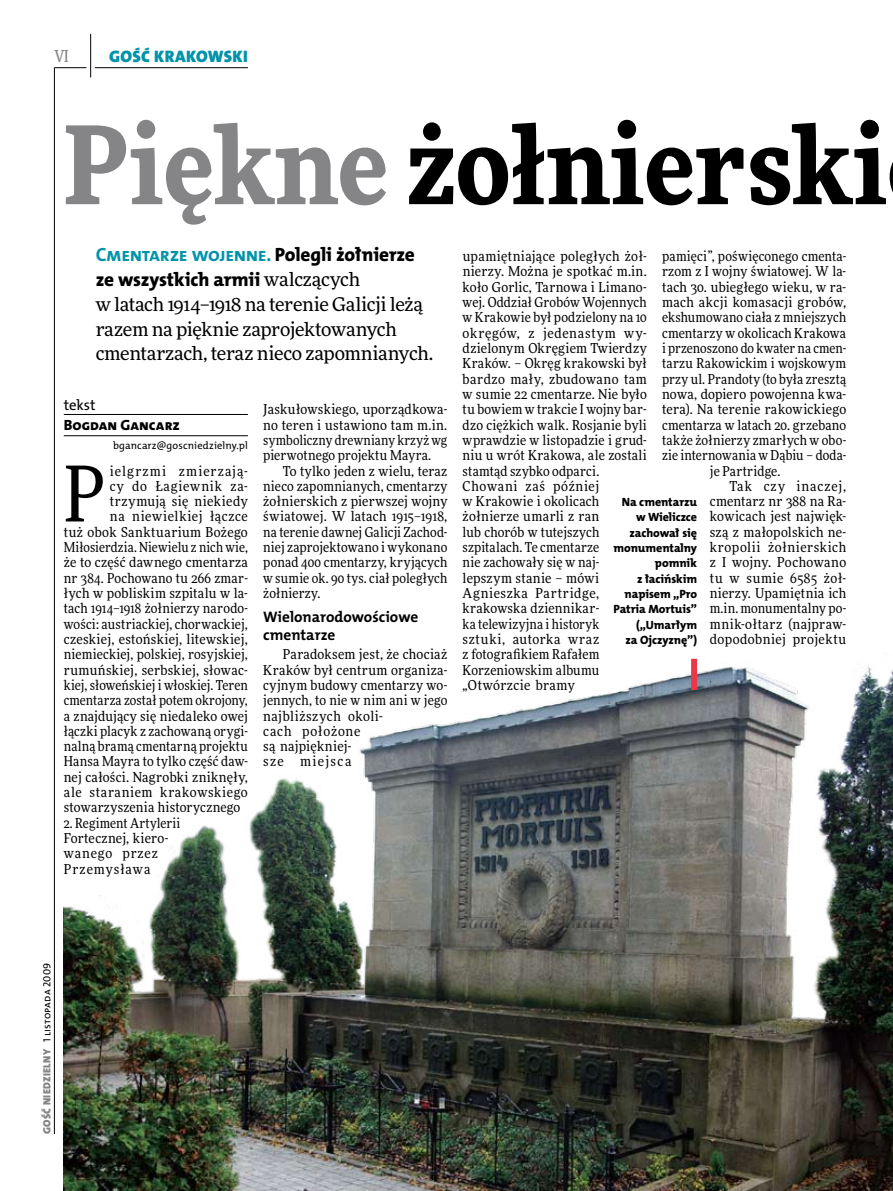
<style>
.page{position:relative;width:893px;height:1191px;background:#fff}
.page>*{position:absolute;margin:0;border:0;box-sizing:border-box;transform-origin:0 0}
.t1{font:900 108px "Freeday Narrow";color:#000}
.t2{font:76.95px "Freeday Narrow News";color:#000}
.t3{font:19.35px "The Mix HP7 Bld";letter-spacing:-.02em;color:#0093aa}
.t4{font:19.35px "The Mix HP8 Ex Bld";letter-spacing:.015em;color:#000}
.t5{font:18.9px/24.9px "Freeday News";letter-spacing:-.02em;color:#000}
.t6{font:16.65px "The Mix HP9 Blk";letter-spacing:.02em;color:#0093aa}
.t7{font:500 16.5px "Freeday Narrow";color:#858486;scale:.9 1}
.t8{font:15.3px/17.7px "The Mix HP7 Bld";color:#000}
.t9{font:14.85px "The Mix HP8 Ex Bld";color:#000}
.t10{font:14.85px "The Mix HP5 Plain";color:#000}
.t11{font:13.65px/15.3px "Freeday Narrow News";letter-spacing:.02em;color:#000}
.t12{font:13.65px "Freeday Narrow News";letter-spacing:.045em;color:#000}
.t13{font:13.65px "Freeday Narrow News";letter-spacing:.07em;color:#000}
.t14{font:13.65px "Freeday Narrow News";color:#000}
.t15{font:13.65px "Freeday Narrow News";letter-spacing:.04em;color:#000}
.t16{font:13.65px "Freeday Narrow News";letter-spacing:.06em;color:#000}
.t17{font:12px/15.3px "The Mix HP8 Ex Bld";letter-spacing:.01em;color:#000;text-align:right}
.t18{font:10.5px "The Mix HP9 Blk";letter-spacing:.025em;color:#858486}
.t19{font:10.5px "The Mix HP5 Plain";letter-spacing:.005em;color:#000}
.s1{color:#858486}
.s2{font-family:"The Mix HP8 Ex Bld";color:#000}
.s3{font-family:"Freeday News";font-size:18.9px}
.s4{font-family:"The Mix HP5 Plain";color:#000}
</style>
<div class="page">
<hr style="left:54px;top:67px;width:1px;height:1067px;background:#000">
<hr style="left:90px;top:34px;width:1px;height:43px;background:#000">
<hr style="left:54px;top:67px;width:32px;height:1px;background:#000">
<hr style="left:95px;top:67px;width:153px;height:1px;background:#000">
<hr style="left:64px;top:414px;width:184px;height:1px;background:#000">
<hr style="left:64px;top:435px;width:184px;height:1px;background:#000">
<img style="left:64px;top:652px;width:829px;height:539px">
<div style="left:691px;top:659px;width:6px;height:31px;background:#eb3848"></div>
<p class="t7" style="left:54px;top:46px;width:17px">VI</p>
<p class="t6" style="left:109px;top:46px;width:140px">GOŚĆ KRAKOWSKI</p>
<h1 class="t1" style="left:64px;top:95px;width:825px"><span class="s1">Piękne</span> żołnierski</h1>
<h3 class="t3" style="left:96px;top:242px;width:321px">Cmentarze wojenne. <span class="s2">Polegli żołnierze</span></h3>
<h3 class="t4" style="left:96px;top:267px;width:266px">ze wszystkich armii <span class="s3">walczących</span></h3>
<h3 class="t5" style="left:96px;top:291px;width:339px">w latach 1914–1918 na terenie Galicji leżą razem na pięknie zaprojektowanych cmentarzach, teraz nieco zapomnianych.</h3>
<p class="t10" style="left:64px;top:395px;width:33px">tekst</p>
<p class="t9" style="left:64px;top:415px;width:118px">Bogdan Gancarz</p>
<p class="t19" style="left:113px;top:438px;width:136px">bgancarz@goscniedzielny.pl</p>
<h2 class="t2" style="left:64px;top:447px;width:43px">P</h2>
<p class="t13" style="left:110px;top:462px;width:139px">ielgrzmi zmierzają-</p>
<p class="t16" style="left:110px;top:477px;width:139px">cy do Łagiewnik za-</p>
<p class="t11" style="left:110px;top:493px;width:139px">trzymują się niekiedy</p>
<p class="t12" style="left:110px;top:508px;width:139px">na niewielkiej łączce</p>
<p class="t11" style="left:64px;top:524px;width:186px">tuż obok Sanktuarium Bożego</p>
<p class="t11" style="left:64px;top:539px;width:186px">Miłosierdzia. Niewielu z nich wie,</p>
<p class="t11" style="left:64px;top:555px;width:186px">że to część dawnego cmentarza</p>
<p class="t11" style="left:64px;top:570px;width:186px">nr 384. Pochowano tu 266 zmar-</p>
<p class="t11" style="left:64px;top:585px;width:186px">łych w pobliskim szpitalu w la-</p>
<p class="t11" style="left:64px;top:600px;width:186px">tach 1914–1918 żołnierzy narodo-</p>
<p class="t11" style="left:64px;top:616px;width:186px">wości: austriackiej, chorwackiej,</p>
<p class="t11" style="left:64px;top:631px;width:186px">czeskiej, estońskiej, litewskiej,</p>
<p class="t11" style="left:64px;top:646px;width:186px">niemieckiej, polskiej, rosyjskiej,</p>
<p class="t11" style="left:64px;top:662px;width:186px">rumuńskiej, serbskiej, słowac-</p>
<p class="t14" style="left:64px;top:676px;width:186px">kiej, słoweńskiej i włoskiej. Teren</p>
<p class="t11" style="left:64px;top:692px;width:186px">cmentarza został potem okrojony,</p>
<p class="t11" style="left:64px;top:708px;width:186px">a znajdujący się niedaleko owej</p>
<p class="t11" style="left:64px;top:723px;width:186px">łączki placyk z zachowaną orygi-</p>
<p class="t11" style="left:64px;top:738px;width:186px">nalną bramą cmentarną projektu</p>
<p class="t11" style="left:64px;top:754px;width:186px">Hansa Mayra to tylko część daw-</p>
<p class="t11" style="left:64px;top:769px;width:186px">nej całości. Nagrobki zniknęły,</p>
<p class="t12" style="left:64px;top:784px;width:186px">ale staraniem krakowskiego</p>
<p class="t11" style="left:64px;top:799px;width:178px">stowarzyszenia historycznego</p>
<p class="t11" style="left:64px;top:815px;width:118px">2. Regiment Artylerii<br>Fortecznej, kiero&shy;wanego przez<br>Przemysława</p>
<p class="t11" style="left:263px;top:401px;width:186px;text-align:justify">Jaskułowskiego, uporządkowa&shy;no teren i ustawiono tam m.in. symboliczny drewniany krzyż wg pierwotnego projektu Mayra.</p>
<p class="t11" style="left:263px;top:463px;width:186px;text-align:justify;text-indent:20px">To tylko jeden z wielu, teraz nieco zapomnianych, cmentarzy żołnierskich z pierwszej wojny światowej. W latach 1915–1918, na terenie dawnej Galicji Zachod&shy;niej zaprojektowano i wykonano ponad 400 cmentarzy, kryjących w sumie ok. 90 tys. ciał poległych żołnierzy.</p>
<p class="t8" style="left:263px;top:608px;width:157px">Wielonarodowościowe cmentarze</p>
<p class="t11" style="left:263px;top:646px;width:186px;text-indent:20px">Paradoksem jest, że chociaż<br>Kraków był centrum organiza&shy;cyjnym budowy cmentarzy wo&shy;jennych, to nie w nim ani w jego najbliższych okoli-<br>cach położone<br>są najpiękniej-<br>sze miejsca</p>
<p class="t11" style="left:463px;top:248px;width:186px">upamiętniające poległych żoł&shy;nierzy. Można je spotkać m.in. koło Gorlic, Tarnowa i Limano&shy;wej. Oddział Grobów Wojennych w Krakowie był podzielony na 10 okręgów, z jedenastym wy&shy;dzielonym Okręgiem Twierdzy<br>Kraków. – Okręg krakowski był bardzo mały, zbudowano tam w sumie 22 cmentarze. Nie było tu bowiem w trakcie I wojny bar&shy;dzo ciężkich walk. Rosjanie byli wprawdzie w listopadzie i grud&shy;niu u wrót Krakowa, ale zostali stamtąd szybko odparci.<br>Chowani zaś później<br>w Krakowie i okolicach żołnierze umarli z ran<br>lub chorób w tutejszych szpitalach. Te cmentarze<br>nie zachowały się w naj&shy;lepszym stanie – mówi<br>Agnieszka Partridge, krakowska dziennikar-<br>ka telewizyjna i historyk<br>sztuki, autorka wraz<br>z fotografikiem Rafałem<br>Korzeniowskim albumu „Otwórzcie bramy</p>
<p class="t11" style="left:662px;top:248px;width:186px">pamięci”, poświęconego cmenta-</p>
<p class="t11" style="left:662px;top:264px;width:186px">rzom z I wojny światowej. W la-</p>
<p class="t11" style="left:662px;top:279px;width:186px">tach 30. ubiegłego wieku, w ra-</p>
<p class="t11" style="left:662px;top:294px;width:186px">mach akcji komasacji grobów,</p>
<p class="t11" style="left:662px;top:310px;width:186px">ekshumowano ciała z mniejszych</p>
<p class="t11" style="left:662px;top:325px;width:186px">cmentarzy w okolicach Krakowa</p>
<p class="t11" style="left:662px;top:340px;width:186px">i przenoszono do kwater na cmen-</p>
<p class="t11" style="left:662px;top:356px;width:186px">tarzu Rakowickim i wojskowym</p>
<p class="t11" style="left:662px;top:371px;width:186px">przy ul. Prandoty (to była zresztą</p>
<p class="t11" style="left:662px;top:386px;width:186px">nowa, dopiero powojenna kwa-</p>
<p class="t11" style="left:662px;top:401px;width:186px">tera). Na terenie rakowickiego</p>
<p class="t11" style="left:662px;top:417px;width:186px">cmentarza w latach 20. grzebano</p>
<p class="t11" style="left:662px;top:432px;width:186px">także żołnierzy zmarłych w obo-</p>
<p class="t11" style="left:662px;top:447px;width:186px">zie internowania w Dąbiu – doda-</p>
<p class="t11" style="left:710px;top:463px;width:72px">je Partridge.</p>
<p class="t13" style="left:729px;top:477px;width:118px">Tak czy inaczej,</p>
<p class="t11" style="left:710px;top:493px;width:138px">cmentarz nr 388 na Ra-</p>
<p class="t11" style="left:710px;top:509px;width:138px">kowicach jest najwięk-</p>
<p class="t11" style="left:710px;top:524px;width:138px">szą z małopolskich ne-</p>
<p class="t15" style="left:710px;top:539px;width:138px">kropolii żołnierskich</p>
<p class="t11" style="left:710px;top:555px;width:138px">z I wojny. Pochowano</p>
<p class="t12" style="left:710px;top:569px;width:138px">tu w sumie 6585 żoł-</p>
<p class="t11" style="left:710px;top:585px;width:138px">nierzy. Upamiętnia ich</p>
<p class="t11" style="left:710px;top:600px;width:138px">m.in. monumentalny po-</p>
<p class="t11" style="left:710px;top:616px;width:138px">mnik-ołtarz (najpraw-</p>
<p class="t11" style="left:710px;top:631px;width:138px">dopodobniej projektu</p>
<p class="t17" style="left:613px;top:494px;width:85px">Na cmentarzu w Wieliczce zachował się monumentalny pomnik<br>z łacińskim napisem „Pro<br>Patria Mortuis” („Umarłym<br>za Ojczyznę”)</p>
<p class="t18" style="left:40px;top:1134px;width:173px;rotate:-90deg">GOŚĆ NIEDZIELNY <span class="s4">1 listopada 2009</span></p>
</div>
